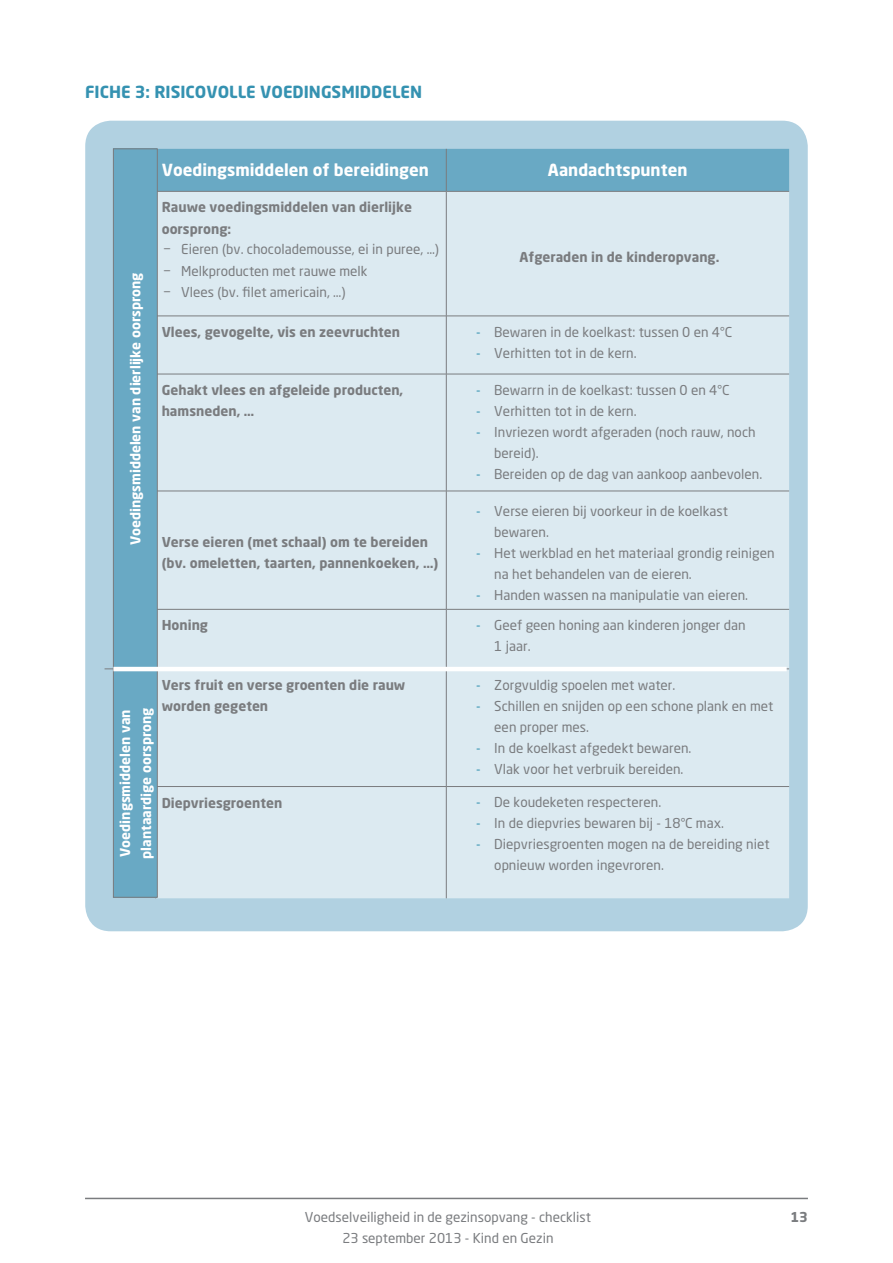
<style>
.page{position:relative;width:893px;height:1263px;background:#fff}
.page>*{position:absolute;margin:0;border:0;box-sizing:border-box;transform-origin:0 0}
.Bodytekst{font:700 16.5px "Neo Sans Pro";color:#fff}
.Bodytekst_titel{font:700 16.5px "Neo Sans Pro";color:#3592b1}
.Bodytekst_inspring{font:13.5px/21px "Neo Sans Pro";color:#7a7c7f}
.Bodytekst_tabellen_v{font:700 13.5px/21px "Neo Sans Pro";color:#7a7c7f}
.Bodytekst_tabellen_v-2{font:700 13.5px/21px "Neo Sans Pro";color:#fff}
.s1{color:#3592b1}
</style>
<div class="page">
<hr style="left:85px;top:1198px;width:723px;height:1px;background:#7a7c7f">
<div style="left:85px;top:121px;width:723px;height:810px;background:#b1d1e1;border-radius:26px"></div>
<div style="left:158px;top:149px;width:631px;height:42px;background:#69a9c4"></div>
<div style="left:156px;top:192px;width:633px;height:706px;background:#dceaf1"></div>
<hr style="left:105px;top:669px;width:51px;height:1px;background:#7a7c7f">
<hr style="left:446px;top:192px;width:1px;height:124px;background:#7a7c7f">
<hr style="left:156px;top:316px;width:290px;height:1px;background:#7a7c7f">
<hr style="left:446px;top:316px;width:343px;height:1px;background:#7a7c7f">
<hr style="left:446px;top:316px;width:1px;height:58px;background:#7a7c7f">
<hr style="left:156px;top:374px;width:290px;height:1px;background:#7a7c7f">
<hr style="left:446px;top:374px;width:343px;height:1px;background:#7a7c7f">
<hr style="left:446px;top:374px;width:1px;height:117px;background:#7a7c7f">
<hr style="left:156px;top:491px;width:290px;height:1px;background:#7a7c7f">
<hr style="left:446px;top:491px;width:343px;height:1px;background:#7a7c7f">
<hr style="left:446px;top:491px;width:1px;height:118px;background:#7a7c7f">
<hr style="left:156px;top:609px;width:290px;height:1px;background:#7a7c7f">
<hr style="left:446px;top:609px;width:343px;height:1px;background:#7a7c7f">
<hr style="left:446px;top:609px;width:1px;height:60px;background:#7a7c7f">
<hr style="left:446px;top:669px;width:343px;height:1px;background:#7a7c7f">
<hr style="left:446px;top:669px;width:1px;height:117px;background:#7a7c7f">
<hr style="left:156px;top:786px;width:290px;height:1px;background:#7a7c7f">
<hr style="left:446px;top:786px;width:343px;height:1px;background:#7a7c7f">
<hr style="left:446px;top:787px;width:1px;height:111px;background:#7a7c7f">
<hr style="left:156px;top:191px;width:290px;height:1px;background:#7a7c7f">
<hr style="left:446px;top:149px;width:1px;height:42px;background:#7a7c7f">
<hr style="left:446px;top:191px;width:343px;height:1px;background:#7a7c7f">
<hr style="left:155px;top:787px;width:1px;height:111px;background:#7a7c7f">
<div style="left:113px;top:149px;width:44px;height:520px;background:#69a9c4"></div>
<div style="left:113px;top:149px;width:45px;height:520px;border:1px solid #7a7c7f"></div>
<div style="left:113px;top:669px;width:44px;height:228px;background:#69a9c4"></div>
<div style="left:113px;top:669px;width:45px;height:228px;border:1px solid #7a7c7f"></div>
<hr style="left:113px;top:667px;width:674px;height:4px;background:#fff">
<p class="Bodytekst_titel" style="left:85px;top:81px;width:339px">FICHE 3: RISICOVOLLE VOEDINGSMIDDELEN</p>
<p class="Bodytekst_tabellen_v-2" style="left:125px;top:545px;width:274px;rotate:-90deg">Voedingsmiddelen van dierlijke oorsprong</p>
<p class="Bodytekst_tabellen_v-2" style="left:114px;top:859px;width:153px;rotate:-90deg">Voedingsmiddelen van plantaardige oorsprong</p>
<p class="Bodytekst" style="left:162px;top:160px;width:269px">Voedingsmiddelen of bereidingen</p>
<p class="Bodytekst" style="left:548px;top:160px;width:141px">Aandachtspunten</p>
<p class="Bodytekst_tabellen_v" style="left:162px;top:197px;width:252px">Rauwe voedingsmiddelen van dierlijke oorsprong:</p>
<p class="Bodytekst_inspring" style="left:163px;top:239px;width:277px">− Eieren (bv. chocolademousse, ei in puree, …)</p>
<p class="Bodytekst_inspring" style="left:163px;top:260px;width:206px">− Melkproducten met rauwe melk</p>
<p class="Bodytekst_inspring" style="left:163px;top:281px;width:184px">− Vlees (bv. filet americain, …)</p>
<p class="Bodytekst_tabellen_v" style="left:520px;top:246px;width:201px">Afgeraden in de kinderopvang.</p>
<p class="Bodytekst_tabellen_v" style="left:162px;top:321px;width:240px">Vlees, gevogelte, vis en zeevruchten</p>
<p class="Bodytekst_inspring" style="left:476px;top:321px;width:257px"><span class="s1">-</span> Bewaren in de koelkast: tussen 0 en 4°C</p>
<p class="Bodytekst_inspring" style="left:476px;top:342px;width:162px"><span class="s1">-</span> Verhitten tot in de kern.</p>
<p class="Bodytekst_tabellen_v" style="left:162px;top:379px;width:243px">Gehakt vlees en afgeleide producten, hamsneden, …</p>
<p class="Bodytekst_inspring" style="left:476px;top:379px;width:255px"><span class="s1">-</span> Bewarrn in de koelkast: tussen 0 en 4°C</p>
<p class="Bodytekst_inspring" style="left:476px;top:400px;width:162px"><span class="s1">-</span> Verhitten tot in de kern.</p>
<p class="Bodytekst_inspring" style="left:494px;top:421px;width:263px;text-indent:-18px"><span class="s1">-</span> Invriezen wordt afgeraden (noch rauw, noch bereid).</p>
<p class="Bodytekst_inspring" style="left:476px;top:463px;width:287px"><span class="s1">-</span> Bereiden op de dag van aankoop aanbevolen.</p>
<p class="Bodytekst_tabellen_v" style="left:162px;top:531px;width:278px">Verse eieren (met schaal) om te bereiden (bv. omeletten, taarten, pannenkoeken, …)</p>
<p class="Bodytekst_inspring" style="left:494px;top:500px;width:235px;text-indent:-18px"><span class="s1">-</span> Verse eieren bij voorkeur in de koelkast bewaren.</p>
<p class="Bodytekst_inspring" style="left:494px;top:542px;width:282px;text-indent:-18px"><span class="s1">-</span> Het werkblad en het materiaal grondig reinigen na het behandelen van de eieren.</p>
<p class="Bodytekst_inspring" style="left:476px;top:584px;width:273px"><span class="s1">-</span> Handen wassen na manipulatie van eieren.</p>
<p class="Bodytekst_tabellen_v" style="left:162px;top:615px;width:48px">Honing</p>
<p class="Bodytekst_inspring" style="left:494px;top:614px;width:253px;text-indent:-18px"><span class="s1">-</span> Geef geen honing aan kinderen jonger dan<br>1 jaar.</p>
<p class="Bodytekst_tabellen_v" style="left:162px;top:674px;width:245px">Vers fruit en verse groenten die rauw worden gegeten</p>
<p class="Bodytekst_inspring" style="left:476px;top:674px;width:201px"><span class="s1">-</span> Zorgvuldig spoelen met water.</p>
<p class="Bodytekst_inspring" style="left:494px;top:695px;width:281px;text-indent:-18px"><span class="s1">-</span> Schillen en snijden op een schone plank en met een proper mes.</p>
<p class="Bodytekst_inspring" style="left:476px;top:737px;width:217px"><span class="s1">-</span> In de koelkast afgedekt bewaren.</p>
<p class="Bodytekst_inspring" style="left:476px;top:758px;width:209px"><span class="s1">-</span> Vlak voor het verbruik bereiden.</p>
<p class="Bodytekst_tabellen_v" style="left:162px;top:792px;width:122px">Diepvriesgroenten</p>
<p class="Bodytekst_inspring" style="left:476px;top:792px;width:186px"><span class="s1">-</span> De koudeketen respecteren.</p>
<p class="Bodytekst_inspring" style="left:476px;top:813px;width:249px"><span class="s1">-</span> In de diepvries bewaren bij - 18°C max.</p>
<p class="Bodytekst_inspring" style="left:494px;top:834px;width:277px;text-indent:-18px"><span class="s1">-</span> Diepvriesgroenten mogen na de bereiding niet opnieuw worden ingevroren.</p>
<p class="Bodytekst_inspring" style="left:305px;top:1206px;width:288px">Voedselveiligheid in de gezinsopvang - checklist</p>
<p class="Bodytekst_tabellen_v" style="left:790px;top:1206px;width:19px">13</p>
<p class="Bodytekst_inspring" style="left:342px;top:1227px;width:213px">23 september 2013 - Kind en Gezin</p>
</div>
